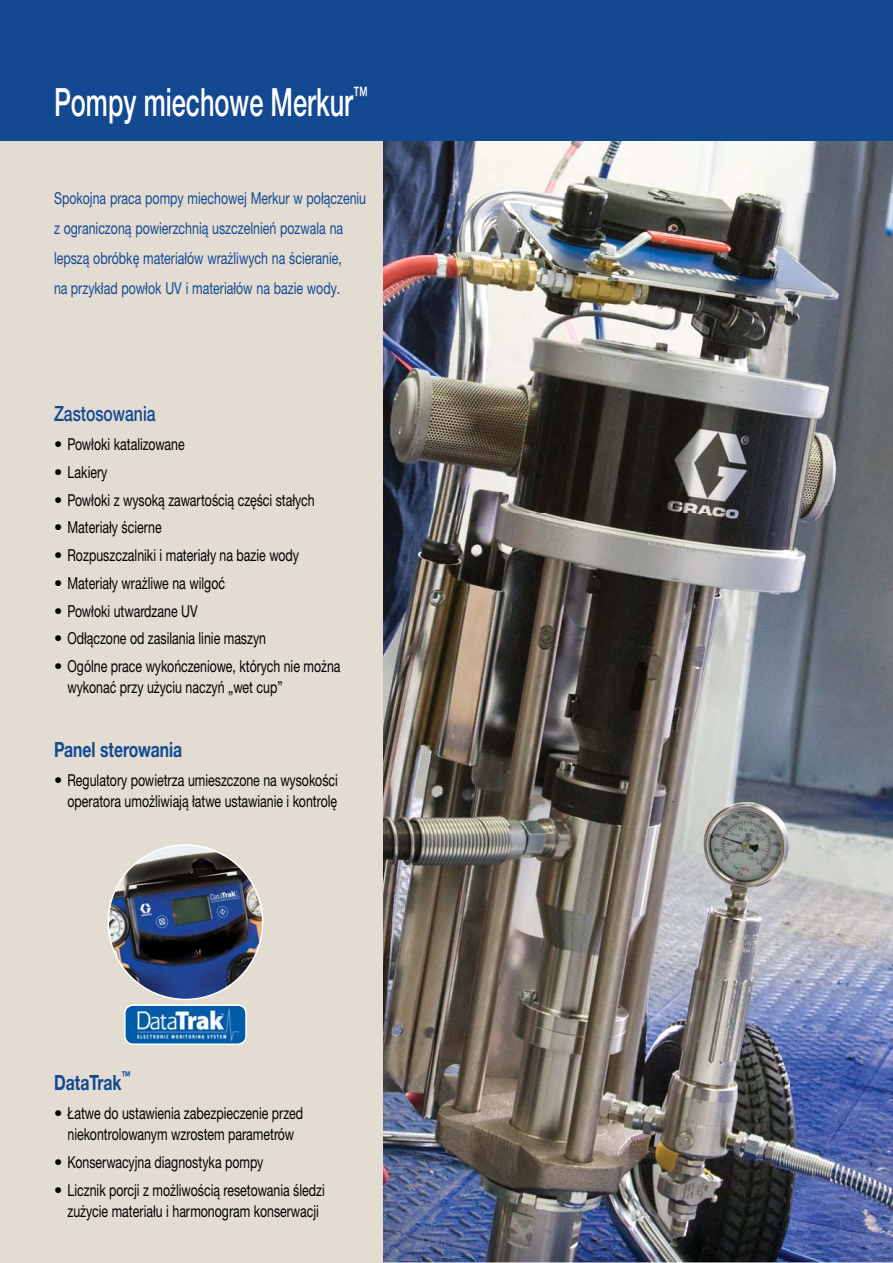
<style>
.page{position:relative;width:893px;height:1263px;background:#fff}
.page>*{position:absolute;margin:0;border:0;box-sizing:border-box;transform-origin:0 0}
.t1{font:500 39px "Helvetica Neue CE";color:#fff;scale:.65 1}
.t2{font:700 21px "Helvetica Neue CE";color:#134991;scale:.75 1}
.t3{font:500 21px "Helvetica Neue CE";color:#134991;scale:.75 1}
.t4{font:16.5px/21px "Helvetica Neue CE";color:#000;text-align:center}
.t5{font:16.5px/30px "Helvetica Neue CE";color:#134991;scale:.75 1}
.t6{font:700 12.3px "Helvetica Neue CE";color:#134991;scale:.75 1}
</style>
<div class="page">
<img style="left:383px;top:140px;width:510px;height:53px">
<img style="left:383px;top:193px;width:510px;height:1069px">
<div style="left:0;top:140px;width:383px;height:1123px;background:#e3dcd2"></div>
<img style="left:107px;top:844px;width:156px;height:201px">
<div style="left:0;top:0;width:893px;height:140px;background:#134991"></div>
<h1 class="t1" style="left:54px;top:88px;width:484px">Pompy miechowe Merkur<sup>™</sup></h1>
<p class="t5" style="left:54px;top:185px;width:418px">Spokojna praca pompy miechowej Merkur w połączeniu z ograniczoną powierzchnią uszczelnień pozwala na lepszą obróbkę materiałów wrażliwych na ścieranie,<br>na przykład powłok UV i materiałów na bazie wody.</p>
<p class="t3" style="left:54px;top:406px;width:137px">Zastosowania</p>
<p class="t4" style="left:54px;top:436px;width:132px">• Powłoki katalizowane</p>
<p class="t4" style="left:54px;top:464px;width:55px">• Lakiery</p>
<p class="t4" style="left:54px;top:491px;width:262px">• Powłoki z wysoką zawartością części stałych</p>
<p class="t4" style="left:54px;top:519px;width:109px">• Materiały ścierne</p>
<p class="t4" style="left:54px;top:547px;width:247px">• Rozpuszczalniki i materiały na bazie wody</p>
<p class="t4" style="left:54px;top:575px;width:173px">• Materiały wrażliwe na wilgoć</p>
<p class="t4" style="left:54px;top:602px;width:145px">• Powłoki utwardzane UV</p>
<p class="t4" style="left:54px;top:630px;width:214px">• Odłączone od zasilania linie maszyn</p>
<p class="t4" style="left:68px;top:658px;width:275px;text-align:left;text-indent:-14px">• Ogólne prace wykończeniowe, których nie można wykonać przy użyciu naczyń „wet cup”</p>
<p class="t2" style="left:54px;top:742px;width:172px">Panel sterowania</p>
<p class="t4" style="left:54px;top:772px;width:285px;text-align:right">• Regulatory powietrza umieszczone na wysokości operatora umożliwiają łatwe ustawianie i kontrolę</p>
<p class="t6" style="left:122px;top:1071px;width:14px">™</p>
<p class="t4" style="left:54px;top:1105px;width:251px">• Łatwe do ustawienia zabezpieczenie przed niekontrolowanym wzrostem parametrów</p>
<p class="t4" style="left:54px;top:1154px;width:211px">• Konserwacyjna diagnostyka pompy</p>
<p class="t4" style="left:54px;top:1181px;width:272px">• Licznik porcji z możliwością resetowania śledzi zużycie materiału i harmonogram konserwacji</p>
<p class="t2" style="left:54px;top:1075px;width:92px">DataTrak</p>
</div>
